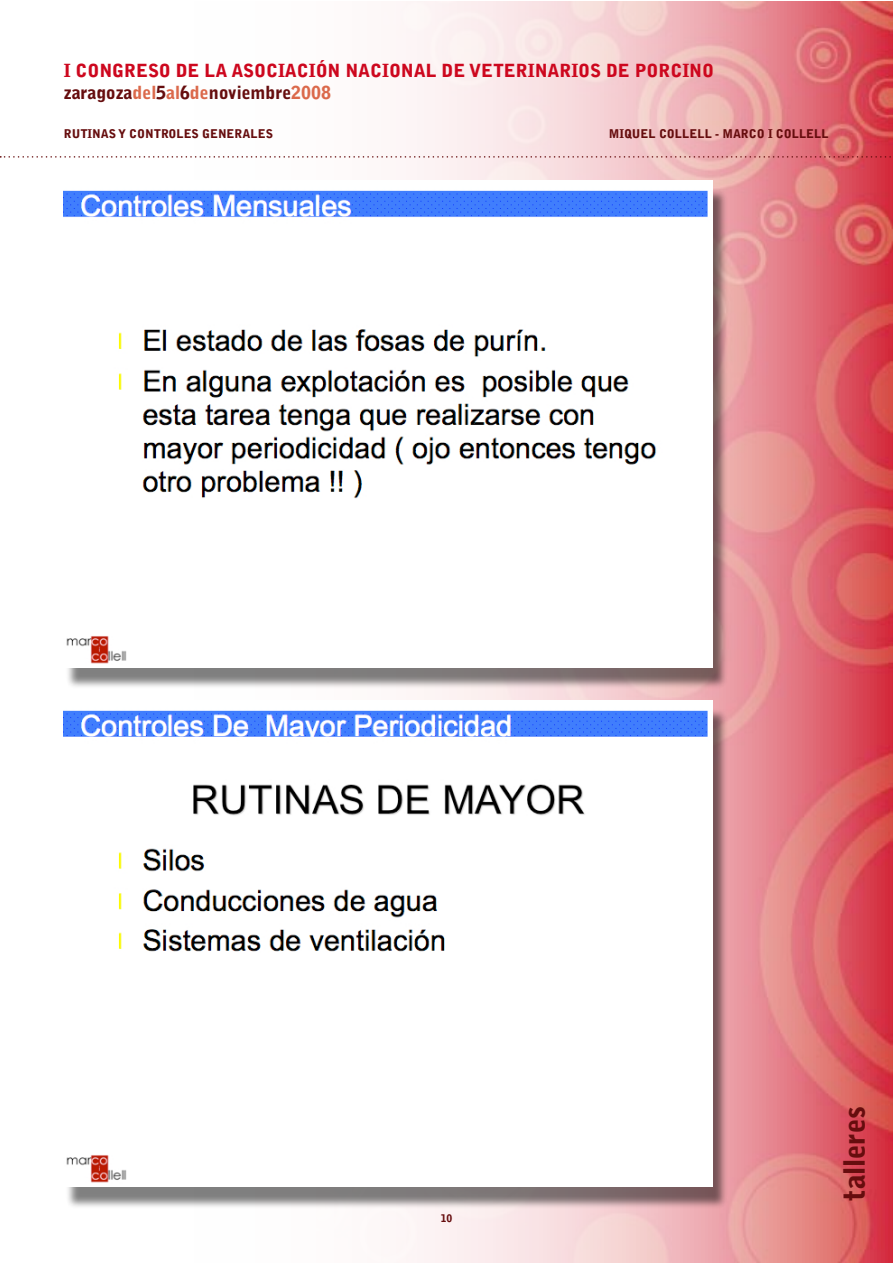
<style>
.page{position:relative;width:893px;height:1263px;background:#fff}
.page>*{position:absolute;margin:0;border:0;box-sizing:border-box;transform-origin:0 0}
.t1{font:900 29.25px "Bell Gothic Std";letter-spacing:-.005em;color:#660d0e}
.t2{font:900 18px "Bell Gothic Std";letter-spacing:-.005em;color:#cd071e}
.t3{font:900 18px "Bell Gothic Std";letter-spacing:-.005em;color:#660d0e}
.t4{font:900 12px "Bell Gothic Std";letter-spacing:-.005em;color:#660d0e}
.t5{font:900 10.5px "Bell Gothic Std";color:#660d0e}
.s1{color:#db694b}
</style>
<div class="page">
<img style="left:63px;top:1px;width:829px;height:1262px">
<svg style="left:0;top:156px;width:893px;height:2px"></svg>
<div style="left:65px;top:188px;width:669px;height:519px;background:#000;opacity:.5"></div>
<img style="left:64px;top:181px;width:648px;height:486px">
<div style="left:65px;top:708px;width:669px;height:519px;background:#000;opacity:.5"></div>
<img style="left:64px;top:701px;width:648px;height:486px">
<p class="t2" style="left:64px;top:60px;width:25px">I CONG</p>
<p class="t2" style="left:124px;top:60px;width:258px">RESO DE LA ASOCIACIÓN NACION</p>
<p class="t2" style="left:414px;top:60px;width:268px">AL DE VETERINARIOS DE PO RCINO</p>
<p class="t3" style="left:64px;top:82px;width:269px">ZARAGOZA<span class="s1">DEL</span>5<span class="s1">AL</span>6<span class="s1">DE</span>NOVIEMBRE<span class="s1">2008</span></p>
<p class="t4" style="left:64px;top:127px;width:121px">RUTINAS Y CONTROLES</p>
<p class="t4" style="left:202px;top:127px;width:32px">GENERALES</p>
<p class="t4" style="left:609px;top:127px;width:75px">MIQUEL COLLELL</p>
<p class="t4" style="left:715px;top:127px;width:85px">- MARCO I COLLELL</p>
<p class="t5" style="left:441px;top:1212px;width:13px">10</p>
<h1 class="t1" style="left:837px;top:1201px;width:96px;rotate:-90deg">TALLERES</h1>
</div>
